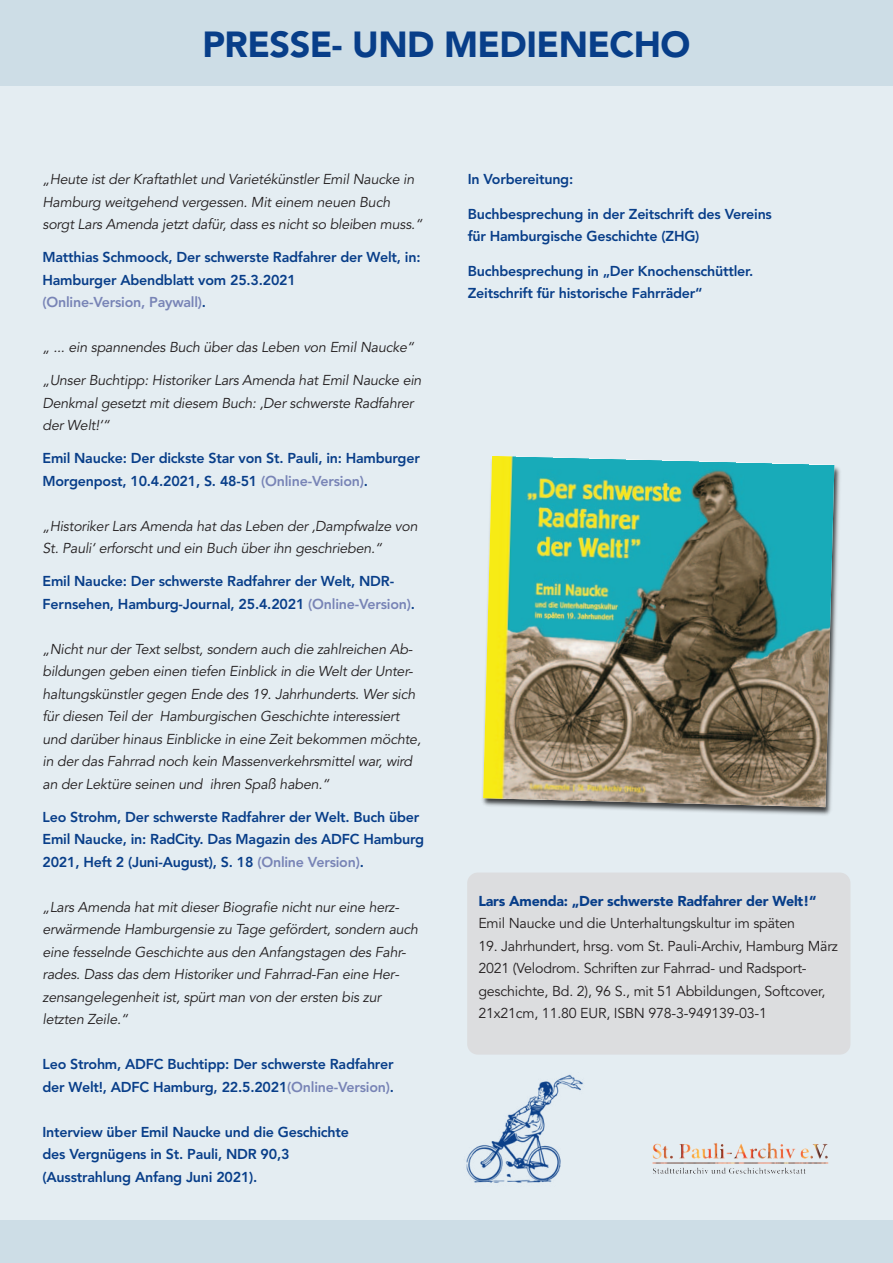
<style>
.page{position:relative;width:893px;height:1263px;background:#e4edf2}
.page>*{position:absolute;margin:0;border:0;box-sizing:border-box;transform-origin:0 0}
.t1{font:900 36px "Avenir";letter-spacing:-.015em;color:#083e89}
.t2{font:italic 14.25px/22.5px "Avenir";letter-spacing:-.015em;color:#231f20}
.t3{font:800 14.25px/22.5px "Avenir";letter-spacing:-.015em;color:#083e89}
.t4{font:14.25px/22.5px "Avenir";letter-spacing:-.015em;color:#231f20}
.t5{font:900 14.25px "Avenir";letter-spacing:-.015em;color:#083e89}
.t6{font:800 14.25px "Avenir";letter-spacing:-.015em;color:#7884b6}
.s1{color:#083e89}
.s2{color:#7884b6}
</style>
<div class="page">
<div style="left:467px;top:872px;width:383px;height:182px;background:#dcdddf;border-radius:11px"></div>
<div style="left:0;top:0;width:893px;height:85px;background:#cddde6"></div>
<div style="left:0;top:1220px;width:893px;height:43px;background:#cddde6"></div>
<img style="left:466px;top:1074px;width:117px;height:109px">
<img style="left:655px;top:1143px;width:123px;height:31px">
<img style="left:482px;top:465px;width:358px;height:350px">
<img style="left:483px;top:456px;width:351px;height:351px">
<p class="t1" style="left:202px;top:30px;width:489px">PRESSE- UND MEDIENECHO</p>
<p class="t2" style="left:43px;top:170px;width:381px">„Heute ist der Kraftathlet und Varietékünstler Emil Naucke in<br>Hamburg weitgehend vergessen. Mit einem neuen Buch sorgt Lars Amenda jetzt dafür, dass es nicht so bleiben muss.“</p>
<p class="t3" style="left:43px;top:247px;width:380px">Matthias Schmoock, Der schwerste Radfahrer der Welt, in:<br>Hamburger Abendblatt vom 25.3.2021</p>
<p class="t6" style="left:43px;top:297px;width:165px">(Online-Version, Paywall)<span class="s1">.</span></p>
<p class="t2" style="left:43px;top:338px;width:373px">„ ... ein spannendes Buch über das Leben von Emil Naucke“</p>
<p class="t2" style="left:43px;top:371px;width:380px">„Unser Buchtipp: Historiker Lars Amenda hat Emil Naucke ein<br>Denkmal gesetzt mit diesem Buch: ‚Der schwerste Radfahrer der Welt!‘“</p>
<p class="t3" style="left:43px;top:448px;width:379px">Emil Naucke: Der dickste Star von St. Pauli, in: Hamburger<br>Morgenpost, 10.4.2021, S. 48-51 <span class="s2">(Online-Version)</span>.</p>
<p class="t2" style="left:43px;top:516px;width:377px">„Historiker Lars Amenda hat das Leben der ‚Dampfwalze von<br>St. Pauli‘ erforscht und ein Buch über ihn geschrieben.“</p>
<p class="t3" style="left:43px;top:571px;width:374px">Emil Naucke: Der schwerste Radfahrer der Welt, NDR-<br>Fernsehen, Hamburg-Journal, 25.4.2021 <span class="s2">(Online-Version)</span>.</p>
<p class="t2" style="left:43px;top:639px;width:380px">„Nicht nur der Text selbst, sondern auch die zahlreichen Ab&shy;bildungen geben einen tiefen Einblick in die Welt der Unter&shy;haltungskünstler gegen Ende des 19. Jahrhunderts. Wer sich für diesen Teil der Hamburgischen Geschichte interessiert und darüber hinaus Einblicke in eine Zeit bekommen möchte, in der das Fahrrad noch kein Massenverkehrsmittel war, wird an der Lektüre seinen und ihren Spaß haben.“</p>
<p class="t3" style="left:43px;top:807px;width:383px">Leo Strohm, Der schwerste Radfahrer der Welt. Buch über<br>Emil Naucke, in: RadCity. Das Magazin des ADFC Hamburg<br>2021, Heft 2 (Juni-August), S. 18 <span class="s2">(Online Version)</span>.</p>
<p class="t2" style="left:43px;top:897px;width:377px">„Lars Amenda hat mit dieser Biografie nicht nur eine herz&shy;erwärmende Hamburgensie zu Tage gefördert, sondern auch eine fesselnde Geschichte aus den Anfangstagen des Fahr&shy;rades. Dass das dem Historiker und Fahrrad-Fan eine Her&shy;zensangelegenheit ist, spürt man von der ersten bis zur letzten Zeile.“</p>
<p class="t3" style="left:43px;top:1054px;width:353px">Leo Strohm, ADFC Buchtipp: Der schwerste Radfahrer</p>
<p class="t3" style="left:43px;top:1077px;width:353px">der Welt!, ADFC Hamburg, 22.5.2021<span class="s2">(Online-Version)</span>.</p>
<p class="t3" style="left:43px;top:1122px;width:308px">Interview über Emil Naucke und die Geschichte</p>
<p class="t3" style="left:43px;top:1144px;width:248px">des Vergnügens in St. Pauli, NDR 90,3</p>
<p class="t3" style="left:43px;top:1167px;width:216px">(Ausstrahlung Anfang Juni 2021).</p>
<p class="t3" style="left:468px;top:169px;width:107px">In Vorbereitung:</p>
<p class="t3" style="left:468px;top:204px;width:306px">Buchbesprechung in der Zeitschrift des Vereins</p>
<p class="t3" style="left:468px;top:226px;width:233px">für Hamburgische Geschichte (ZHG)</p>
<p class="t3" style="left:468px;top:261px;width:287px">Buchbesprechung in „Der Knochenschüttler.</p>
<p class="t3" style="left:468px;top:283px;width:236px">Zeitschrift für historische Fahrräder“</p>
<p class="t5" style="left:478px;top:895px;width:340px">Lars Amenda: „Der schwerste Radfahrer der Welt!“</p>
<p class="t4" style="left:478px;top:914px;width:318px">Emil Naucke und die Unterhaltungskultur im späten</p>
<p class="t4" style="left:478px;top:936px;width:361px">19. Jahrhundert, hrsg. vom St. Pauli-Archiv, Hamburg März 2021 (Velodrom. Schriften zur Fahrrad- und Radsport&shy;geschichte, Bd. 2), 96 S., mit 51 Abbildungen, Softcover, 21x21cm, 11.80 EUR, ISBN 978-3-949139-03-1</p>
</div>
